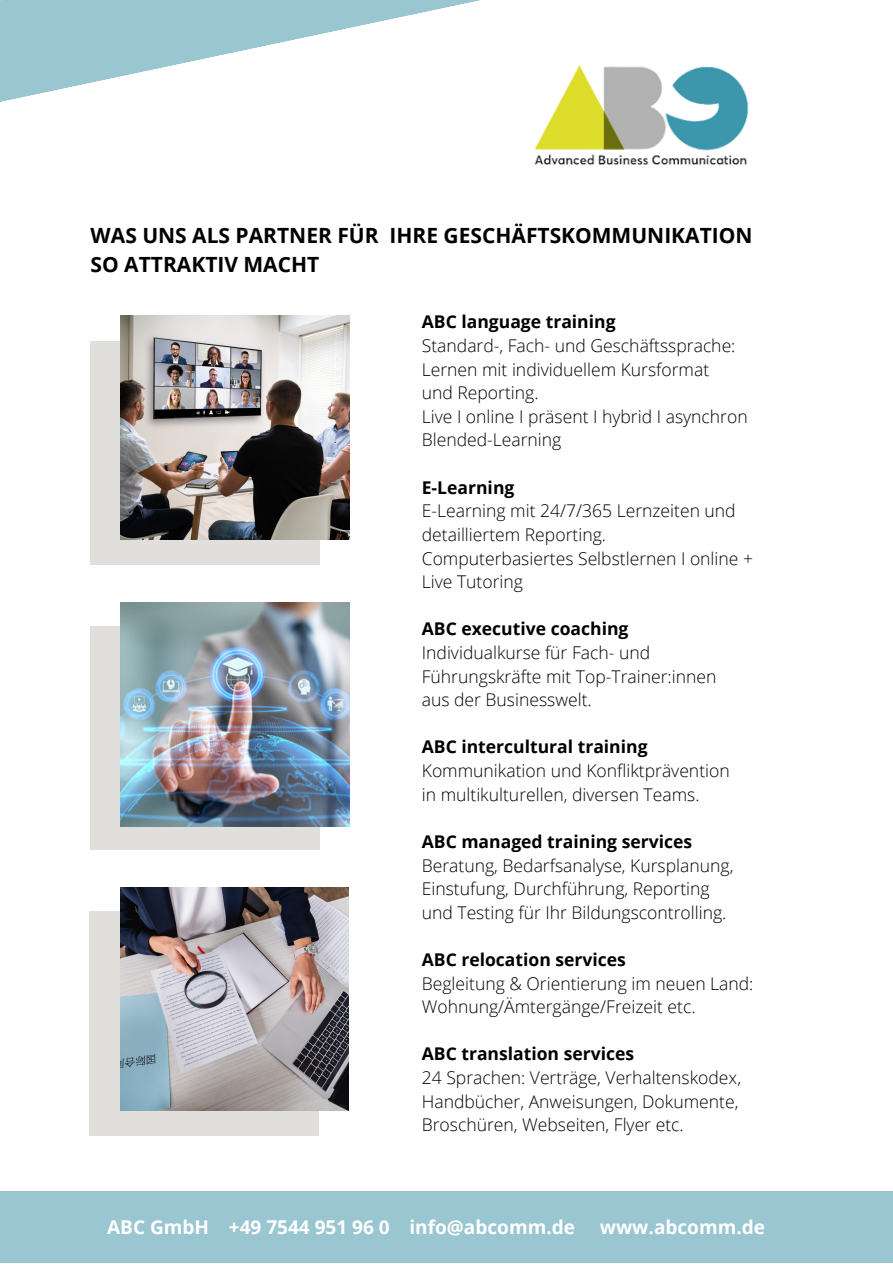
<style>
.page{position:relative;width:893px;height:1264px;background:#fff}
.page>*{position:absolute;margin:0;border:0;box-sizing:border-box;transform-origin:0 0}
.t1{font:700 21px/29.2px "Open Sans";color:#000}
.t2{font:700 19.05px "Open Sans";color:#fff}
.t3{font:300 17.55px/23.5px "Open Sans";color:#000}
.t4{font:700 17.55px "Open Sans";color:#000}
</style>
<div class="page">
<div style="left:0;top:1191px;width:892px;height:71px;background:#9ac6d1"></div>
<img style="left:534px;top:65px;width:215px;height:100px">
<svg style="left:0;top:0;width:480px;height:102px;fill:#9ac6d1"></svg>
<div style="left:91px;top:341px;width:228px;height:223px;background:#e1dfdc"></div>
<img style="left:120px;top:315px;width:229px;height:224px">
<div style="left:91px;top:626px;width:228px;height:224px;background:#e1dfdc"></div>
<img style="left:120px;top:602px;width:229px;height:224px">
<div style="left:89px;top:911px;width:229px;height:224px;background:#e1dfdc"></div>
<img style="left:120px;top:887px;width:228px;height:223px">
<p class="t1" style="left:91px;top:220px;width:663px">WAS UNS ALS PARTNER FÜR IHRE GESCHÄFTSKOMMUNIKATION<br>SO ATTRAKTIV MACHT</p>
<p class="t4" style="left:422px;top:309px;width:195px">ABC language training</p>
<p class="t3" style="left:422px;top:333px;width:327px">Standard-, Fach- und Geschäftssprache:<br>Lernen mit individuellem Kursformat<br>und Reporting.<br>Live I online I präsent I hybrid I asynchron<br>Blended-Learning</p>
<p class="t4" style="left:422px;top:475px;width:94px">E-Learning</p>
<p class="t3" style="left:422px;top:498px;width:333px">E-Learning mit 24/7/365 Lernzeiten und detailliertem Reporting.<br>Computerbasiertes Selbstlernen I online +<br>Live Tutoring</p>
<p class="t4" style="left:422px;top:616px;width:208px">ABC executive coaching</p>
<p class="t3" style="left:422px;top:640px;width:296px">Individualkurse für Fach- und<br>Führungskräfte mit Top-Trainer:innen aus der Businesswelt.</p>
<p class="t4" style="left:422px;top:734px;width:227px">ABC intercultural training</p>
<p class="t3" style="left:422px;top:758px;width:309px">Kommunikation und Konfliktprävention in multikulturellen, diversen Teams.</p>
<p class="t4" style="left:422px;top:829px;width:272px">ABC managed training services</p>
<p class="t3" style="left:422px;top:853px;width:313px">Beratung, Bedarfsanalyse, Kursplanung,<br>Einstufung, Durchführung, Reporting und Testing für Ihr Bildungscontrolling.</p>
<p class="t4" style="left:422px;top:947px;width:206px">ABC relocation services</p>
<p class="t3" style="left:422px;top:971px;width:333px">Begleitung &amp; Orientierung im neuen Land:<br>Wohnung/Ämtergänge/Freizeit etc.</p>
<p class="t4" style="left:422px;top:1041px;width:214px">ABC translation services</p>
<p class="t3" style="left:422px;top:1065px;width:321px">24 Sprachen: Verträge, Verhaltenskodex,<br>Handbücher, Anweisungen, Dokumente,<br>Broschüren, Webseiten, Flyer etc.</p>
<p class="t2" style="left:107px;top:1213px;width:469px">ABC GmbH +49 7544 951 96 0 info@abcomm.de</p>
<p class="t2" style="left:599px;top:1213px;width:167px">www.abcomm.de</p>
</div>
